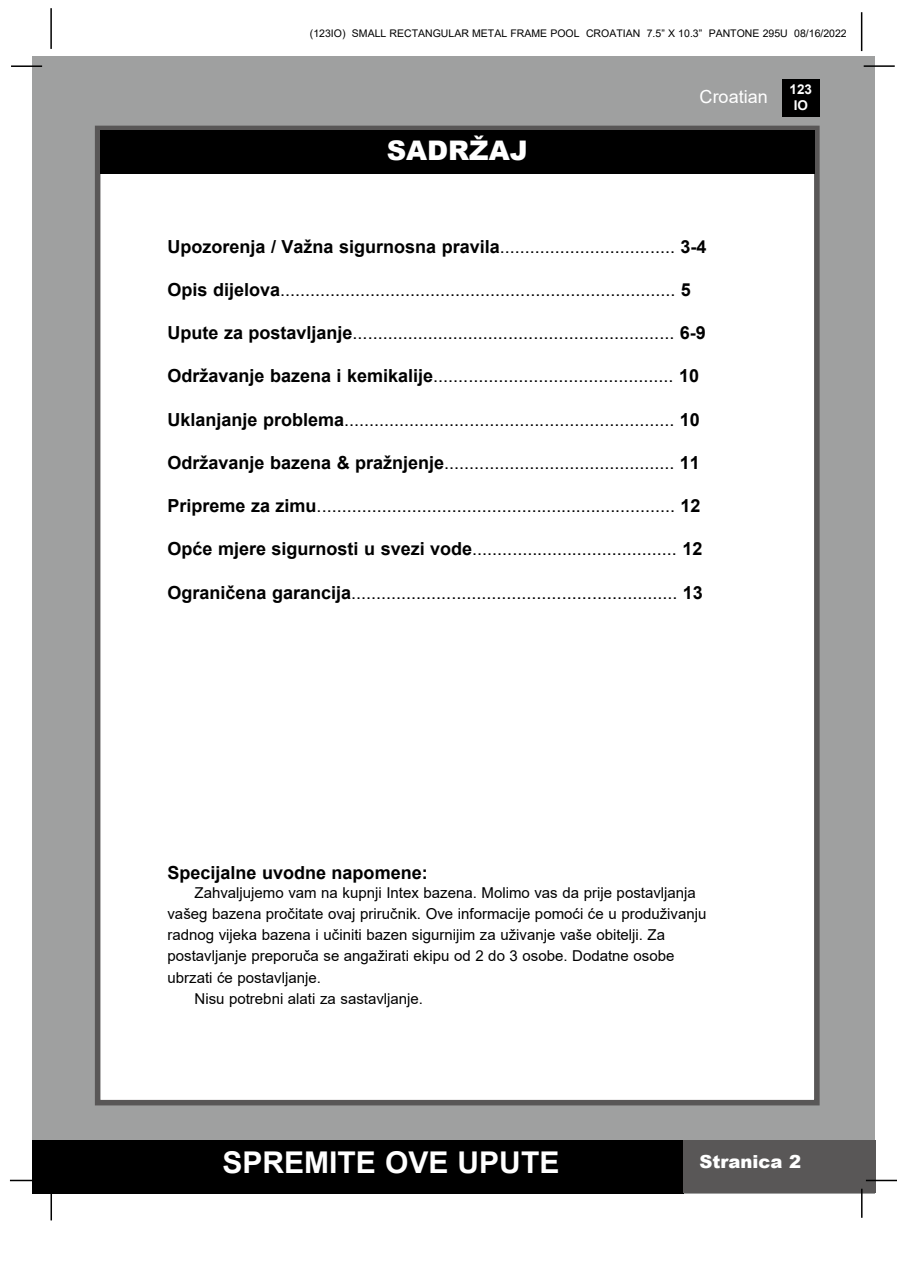
<style>
.page{position:relative;width:897px;height:1264px;background:#fff}
.page>*{position:absolute;margin:0;border:0;box-sizing:border-box;transform-origin:0 0}
.t1{font:700 30px "Arial";color:#fff}
.t2{font:900 27px "Arial";color:#fff}
.t3{font:18px "Arial";color:#000}
.t4{font:700 18px "Arial";color:#000}
.t5{font:900 18px "Arial";color:#fff}
.t6{font:18px "Arial";color:#fff}
.t7{font:15px "Arial";color:#000}
.t8{font:700 13.5px/16.2px "Arial";color:#fff;text-align:center}
.t9{font:10.5px "Arial";color:#000}
.s1{font-weight:400}
.s2{font-weight:700}
</style>
<div class="page">
<div style="left:33px;top:56px;width:842px;height:1137px;background:#9fa0a0"></div>
<div style="left:782px;top:79px;width:37px;height:38px;background:#000"></div>
<hr style="left:863px;top:65px;width:31px;height:2px;background:#000">
<hr style="left:50px;top:8px;width:2px;height:41px;background:#000">
<hr style="left:860px;top:12px;width:2px;height:39px;background:#000">
<div style="left:33px;top:1140px;width:650px;height:53px;background:#000"></div>
<div style="left:683px;top:1140px;width:192px;height:53px;background:#595757"></div>
<hr style="left:865px;top:1179px;width:31px;height:2px;background:#000">
<hr style="left:860px;top:1188px;width:2px;height:29px;background:#000">
<hr style="left:50px;top:1190px;width:2px;height:30px;background:#000">
<hr style="left:10px;top:1179px;width:31px;height:2px;background:#000">
<hr style="left:11px;top:65px;width:31px;height:2px;background:#000">
<div style="left:95px;top:126px;width:724px;height:979px;background:#fff;border:6px solid #595757"></div>
<div style="left:100px;top:130px;width:714px;height:44px;background:#000"></div>
<p class="t9" style="left:310px;top:26px;width:538px">(123IO) SMALL RECTANGULAR METAL FRAME POOL CROATIAN 7.5” X 10.3” PANTONE 295U 08/16/2022</p>
<h2 class="t2" style="left:386px;top:131px;width:143px">SADRŽAJ</h2>
<p class="t6" style="left:699px;top:84px;width:70px">Croatian</p>
<p class="t8" style="left:789px;top:81px;width:24px">123<br>IO</p>
<p class="t4" style="left:167px;top:234px;width:540px">Upozorenja / Važna sigurnosna pravila<span class="s1">...................................</span> 3-4</p>
<p class="t3" style="left:167px;top:277px;width:525px"><span class="s2">Opis dijelova</span>............................................................................... <span class="s2">5</span></p>
<p class="t3" style="left:167px;top:320px;width:540px"><span class="s2">Upute za postavljanje</span>................................................................ <span class="s2">6-9</span></p>
<p class="t3" style="left:167px;top:364px;width:533px"><span class="s2">Održavanje bazena i kemikalije</span>................................................ <span class="s2">10</span></p>
<p class="t3" style="left:167px;top:407px;width:534px"><span class="s2">Uklanjanje problema</span>.................................................................. <span class="s2">10</span></p>
<p class="t3" style="left:167px;top:450px;width:534px"><span class="s2">Održavanje bazena &amp; pražnjenje</span>.............................................. <span class="s2">11</span></p>
<p class="t3" style="left:167px;top:493px;width:534px"><span class="s2">Pripreme za zimu</span>........................................................................ <span class="s2">12</span></p>
<p class="t3" style="left:167px;top:536px;width:536px"><span class="s2">Opće mjere sigurnosti u svezi vode</span>......................................... <span class="s2">12</span></p>
<p class="t3" style="left:167px;top:580px;width:537px"><span class="s2">Ograničena garancija</span>................................................................. <span class="s2">13</span></p>
<p class="t4" style="left:167px;top:860px;width:262px">Specijalne uvodne napomene:</p>
<p class="t7" style="left:194px;top:883px;width:503px">Zahvaljujemo vam na kupnji Intex bazena. Molimo vas da prije postavljanja</p>
<p class="t7" style="left:167px;top:904px;width:540px">vašeg bazena pročitate ovaj priručnik. Ove informacije pomoći će u produživanju</p>
<p class="t7" style="left:167px;top:925px;width:499px">radnog vijeka bazena i učiniti bazen sigurnijim za uživanje vaše obitelji. Za</p>
<p class="t7" style="left:167px;top:946px;width:508px">postavljanje preporuča se angažirati ekipu od 2 do 3 osobe. Dodatne osobe</p>
<p class="t7" style="left:167px;top:967px;width:155px">ubrzati će postavljanje.</p>
<p class="t7" style="left:194px;top:988px;width:230px">Nisu potrebni alati za sastavljanje.</p>
<h1 class="t1" style="left:222px;top:1141px;width:338px">SPREMITE OVE UPUTE</h1>
<p class="t5" style="left:699px;top:1149px;width:103px">Stranica 2</p>
</div>
